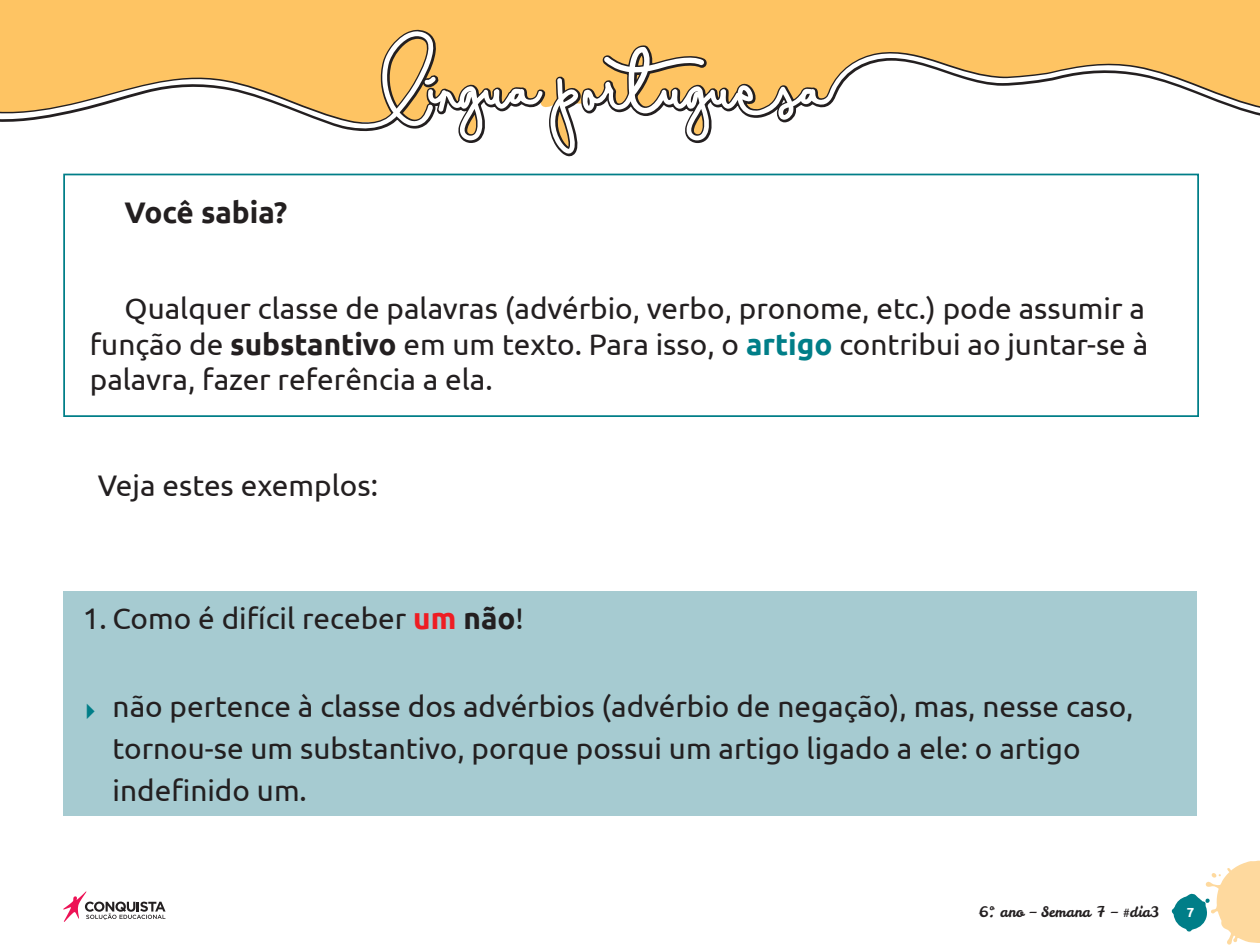
<style>
.page{position:relative;width:1260px;height:945px;background:#fff}
.page>*{position:absolute;margin:0;border:0;box-sizing:border-box;transform-origin:0 0}
.t1{font:29.75px/42px "Ubuntu";color:#231f20}
.t2{font:700 29.75px "Ubuntu";color:#231f20}
.t3{font:14.35px "Leckerli One";color:#231f20}
.t4{font:700 13.12px "Ubuntu";color:#fff}
.s1{font-weight:700}
.s2{font-weight:700;color:#007e88}
.s3{font-weight:700;color:#ee1d23}
</style>
<div class="page">
<svg style="left:1172px;top:861px;width:88px;height:84px"></svg>
<svg style="left:63px;top:891px;width:103px;height:31px"></svg>
<svg style="left:0;top:0;width:1260px;height:157px;background:#fdc970"></svg>
<svg style="left:0;top:31px;width:1260px;height:123px"></svg>
<div style="left:63px;top:591px;width:1134px;height:225px;background:#a6cbd1"></div>
<div style="left:63px;top:174px;width:1136px;height:243px;border:2px solid #007e88"></div>
<p class="t2" style="left:125px;top:195px;width:164px">Você sabia?</p>
<p class="t1" style="left:90px;top:290px;width:1060px;line-height:35.7px;text-align:justify;text-indent:35px">Qualquer classe de palavras (advérbio, verbo, pronome, etc.) pode assumir a função de <span class="s1">substantivo</span> em um texto. Para isso, o <span class="s2">artigo</span> contribui ao juntar-se à palavra, fazer referência a ela.</p>
<p class="t1" style="left:98px;top:463px;width:282px">Veja estes exemplos:</p>
<p class="t1" style="left:83px;top:597px;width:442px">1. Como é difícil receber <span class="s3">um</span> <span class="s1">não</span>!</p>
<p class="t1" style="left:113px;top:684px;width:1022px">não pertence à classe dos advérbios (advérbio de negação), mas, nesse caso, tornou-se um substantivo, porque possui um artigo ligado a ele: o artigo indefinido um.</p>
<p class="t3" style="left:978px;top:903px;width:183px">6º. ano – Semana 7 – #dia3</p>
<p class="t4" style="left:1187px;top:905px;width:9px">7</p>
</div>
